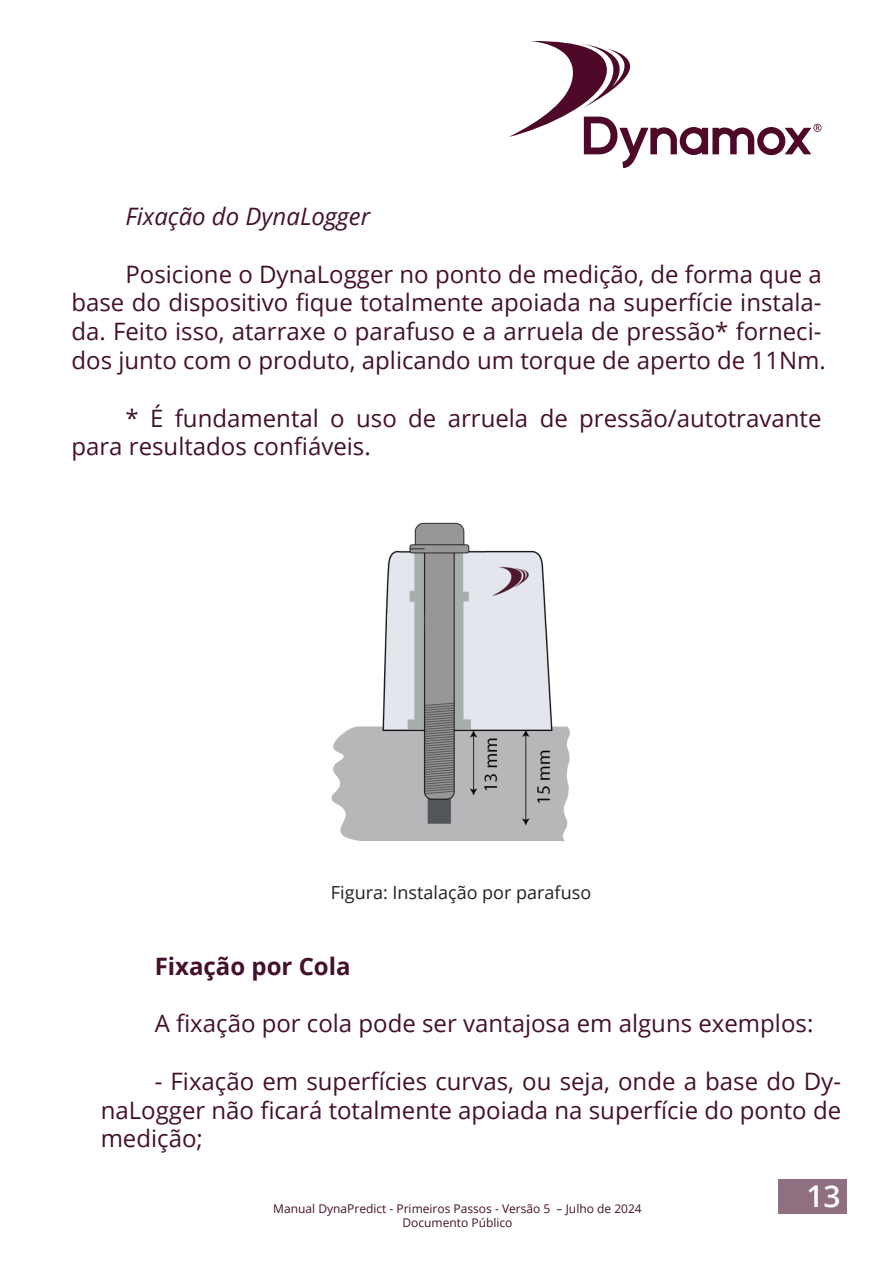
<style>
.page{position:relative;width:893px;height:1263px;background:#fff}
.page>*{position:absolute;margin:0;border:0;box-sizing:border-box;transform-origin:0 0}
.t1{font:600 30px "Open Sans";color:#fff}
.t2{font:24px/28.8px "Open Sans";color:#44112c}
.t3{font:italic 24px "Open Sans";color:#44112c}
.t4{font:700 24px "Open Sans";color:#44112c}
.t5{font:18px "Open Sans";color:#231f20}
.t6{font:12px/14.4px "Open Sans";color:#44112c;text-align:center}
</style>
<div class="page">
<img style="left:331px;top:522px;width:239px;height:319px">
<div style="left:778px;top:1179px;width:68px;height:35px;background:#8e7080"></div>
<svg style="left:509px;top:41px;width:312px;height:127px"></svg>
<p class="t3" style="left:125px;top:200px;width:246px">Fixação do DynaLogger</p>
<p class="t2" style="left:71px;top:259px;width:756px;text-indent:54px">Posicione o DynaLogger no ponto de medição, de forma que a base do dispositivo fique totalmente apoiada na superfície instala&shy;da. Feito isso, atarraxe o parafuso e a arruela de pressão* forneci&shy;dos junto com o produto, aplicando um torque de aperto de 11Nm.</p>
<p class="t2" style="left:71px;top:403px;width:751px;text-indent:54px">* É fundamental o uso de arruela de pressão/autotravante para resultados confiáveis.</p>
<p class="t5" style="left:331px;top:880px;width:262px">Figura: Instalação por parafuso</p>
<p class="t4" style="left:155px;top:949px;width:197px">Fixação por Cola</p>
<p class="t2" style="left:155px;top:1008px;width:660px">A fixação por cola pode ser vantajosa em alguns exemplos:</p>
<p class="t2" style="left:101px;top:1066px;width:742px;text-align:justify;text-indent:54px">- Fixação em superfícies curvas, ou seja, onde a base do Dy&shy;naLogger não ficará totalmente apoiada na superfície do ponto de medição;</p>
<p class="t6" style="left:273px;top:1201px;width:370px">Manual DynaPredict - Primeiros Passos - Versão 5 – Julho de 2024<br>Documento Público</p>
<p class="t1" style="left:806px;top:1176px;width:36px">13</p>
</div>
